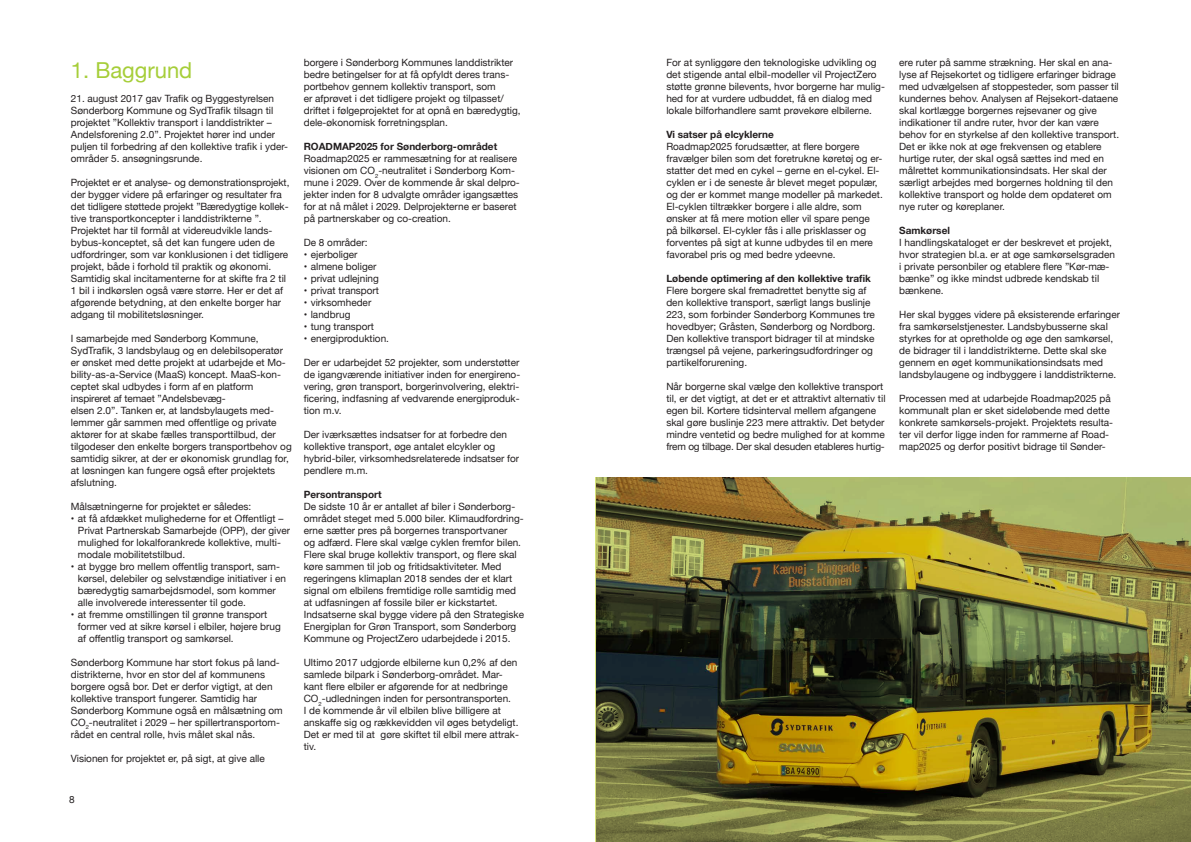
<style>
.page{position:relative;width:1191px;height:842px;background:#fff}
.page>*{position:absolute;margin:0;border:0;box-sizing:border-box;transform-origin:0 0}
.t1{font:22px "Helvetica Neue";color:#a6ce39}
.t2{font:10px/12px "Helvetica Neue";color:#231f20}
.t3{font:700 10px "Helvetica Neue";color:#231f20}
</style>
<div class="page">
<img style="left:595px;top:478px;width:596px;height:364px">
<h1 class="t1" style="left:71px;top:54px;width:123px">1. Baggrund</h1>
<p class="t2" style="left:71px;top:93px;width:219px">21. august 2017 gav Trafik og Byggestyrelsen Sønderborg Kommune og SydTrafik tilsagn til projektet ”Kollektiv transport i landdistrikter – Andelsforening 2.0”. Projektet hører ind under puljen til forbedring af den kollektive trafik i yder&shy;områder 5. ansøgningsrunde.</p>
<p class="t2" style="left:71px;top:177px;width:220px">Projektet er et analyse- og demonstrationsprojekt, der bygger videre på erfaringer og resultater fra det tidligere støttede projekt ”Bæredygtige kollek&shy;tive transportkoncepter i landdistrikterne ”.<br>Projektet har til formål at videreudvikle lands&shy;bybus-konceptet, så det kan fungere uden de udfordringer, som var konklusionen i det tidligere projekt, både i forhold til praktik og økonomi.<br>Samtidig skal incitamenterne for at skifte fra 2 til 1 bil i indkørslen også være større. Her er det af afgørende betydning, at den enkelte borger har adgang til mobilitetsløsninger.</p>
<p class="t2" style="left:71px;top:333px;width:222px">I samarbejde med Sønderborg Kommune, SydTrafik, 3 landsbylaug og en delebilsoperatør er ønsket med dette projekt at udarbejde et Mo&shy;bility-as-a-Service (MaaS) koncept. MaaS-kon&shy;ceptet skal udbydes i form af en platform inspireret af temaet ”Andelsbevæg-<br>elsen 2.0”. Tanken er, at landsbylaugets med&shy;lemmer går sammen med offentlige og private aktører for at skabe fælles transporttilbud, der tilgodeser den enkelte borgers transportbehov og samtidig sikrer, at der er økonomisk grundlag for, at løsningen kan fungere også efter projektets afslutning.</p>
<p class="t2" style="left:71px;top:501px;width:182px">Målsætningerne for projektet er således:</p>
<p class="t2" style="left:78px;top:513px;width:214px;text-indent:-7px">• at få afdækket mulighederne for et Offentligt – Privat Partnerskab Samarbejde (OPP), der giver mulighed for lokalforankrede kollektive, multi&shy;modale mobilitetstilbud.</p>
<p class="t2" style="left:78px;top:561px;width:209px;text-indent:-7px">• at bygge bro mellem offentlig transport, sam&shy;kørsel, delebiler og selvstændige initiativer i en bæredygtig samarbejdsmodel, som kommer alle involverede interessenter til gode.</p>
<p class="t2" style="left:78px;top:609px;width:204px;text-indent:-7px">• at fremme omstillingen til grønne transport former ved at sikre kørsel i elbiler, højere brug af offentlig transport og samkørsel.</p>
<p class="t2" style="left:71px;top:657px;width:213px">Sønderborg Kommune har stort fokus på land&shy;distrikterne, hvor en stor del af kommunens borgere også bor. Det er derfor vigtigt, at den kollektive transport fungerer. Samtidig har Sønderborg Kommune også en målsætning om CO<sub>2</sub>-neutralitet i 2029 – her spillertransportom&shy;rådet en central rolle, hvis målet skal nås.</p>
<p class="t2" style="left:71px;top:753px;width:195px">Visionen for projektet er, på sigt, at give alle</p>
<p class="t2" style="left:304px;top:57px;width:218px">borgere i Sønderborg Kommunes landdistrikter bedre betingelser for at få opfyldt deres trans&shy;portbehov gennem kollektiv transport, som<br>er afprøvet i det tidligere projekt og tilpasset/ driftet i følgeprojektet for at opnå en bæredygtig, dele-økonomisk forretningsplan.</p>
<p class="t3" style="left:304px;top:139px;width:195px">ROADMAP2025 for Sønderborg-området</p>
<p class="t2" style="left:304px;top:153px;width:218px">Roadmap2025 er rammesætning for at realisere visionen om CO<sub>2</sub>-neutralitet i Sønderborg Kom&shy;mune i 2029. Over de kommende år skal delpro&shy;jekter inden for 8 udvalgte områder igangsættes for at nå målet i 2029. Delprojekterne er baseret på partnerskaber og co-creation.</p>
<p class="t2" style="left:304px;top:237px;width:65px">De 8 områder:</p>
<p class="t2" style="left:304px;top:249px;width:55px">• ejerboliger</p>
<p class="t2" style="left:304px;top:261px;width:74px">• almene boliger</p>
<p class="t2" style="left:304px;top:273px;width:77px">• privat udlejning</p>
<p class="t2" style="left:304px;top:285px;width:77px">• privat transport</p>
<p class="t2" style="left:304px;top:297px;width:69px">• virksomheder</p>
<p class="t2" style="left:304px;top:309px;width:48px">• landbrug</p>
<p class="t2" style="left:304px;top:321px;width:72px">• tung transport</p>
<p class="t2" style="left:304px;top:333px;width:87px">• energiproduktion.</p>
<p class="t2" style="left:304px;top:357px;width:218px;text-align:justify">Der er udarbejdet 52 projekter, som understøtter de igangværende initiativer inden for energireno&shy;vering, grøn transport, borgerinvolvering, elektri&shy;ficering, indfasning af vedvarende energiproduk&shy;tion m.v.</p>
<p class="t2" style="left:304px;top:429px;width:217px">Der iværksættes indsatser for at forbedre den kollektive transport, øge antalet elcykler og hybrid-biler, virksomhedsrelaterede indsatser for pendlere m.m.</p>
<p class="t3" style="left:304px;top:487px;width:79px">Persontransport</p>
<p class="t2" style="left:304px;top:501px;width:222px">De sidste 10 år er antallet af biler i Sønderborg&shy;området steget med 5.000 biler. Klimaudfordring&shy;erne sætter pres på borgernes transportvaner<br>og adfærd. Flere skal vælge cyklen fremfor bilen.<br>Flere skal bruge kollektiv transport, og flere skal køre sammen til job og fritidsaktiviteter. Med regeringens klimaplan 2018 sendes der et klart signal om elbilens fremtidige rolle samtidig med at udfasningen af fossile biler er kickstartet.<br>Indsatserne skal bygge videre på den Strategiske Energiplan for Grøn Transport, som Sønderborg Kommune og ProjectZero udarbejdede i 2015.</p>
<p class="t2" style="left:304px;top:657px;width:217px">Ultimo 2017 udgjorde elbilerne kun 0,2% af den samlede bilpark i Sønderborg-området. Mar&shy;kant flere elbiler er afgørende for at nedbringe CO<sub>2</sub>-udledningen inden for persontransporten.<br>I de kommende år vil elbilen blive billigere at anskaffe sig og rækkevidden vil øges betydeligt.<br>Det er med til at gøre skiftet til elbil mere attrak&shy;tiv.</p>
<p class="t2" style="left:69px;top:794px;width:7px">8</p>
<p class="t2" style="left:666px;top:57px;width:220px">For at synliggøre den teknologiske udvikling og det stigende antal elbil-modeller vil ProjectZero støtte grønne bilevents, hvor borgerne har mulig&shy;hed for at vurdere udbuddet, få en dialog med lokale bilforhandlere samt prøvekøre elbilerne.</p>
<p class="t3" style="left:666px;top:127px;width:109px">Vi satser på elcyklerne</p>
<p class="t2" style="left:666px;top:141px;width:218px">Roadmap2025 forudsætter, at flere borgere fravælger bilen som det foretrukne køretøj og er&shy;statter det med en cykel – gerne en el-cykel. El&shy;cyklen er i de seneste år blevet meget populær, og der er kommet mange modeller på markedet.<br>El-cyklen tiltrækker borgere i alle aldre, som ønsker at få mere motion eller vil spare penge på bilkørsel. El-cykler fås i alle prisklasser og forventes på sigt at kunne udbydes til en mere favorabel pris og med bedre ydeevne.</p>
<p class="t3" style="left:666px;top:271px;width:206px">Løbende optimering af den kollektive trafik</p>
<p class="t2" style="left:666px;top:285px;width:210px">Flere borgere skal fremadrettet benytte sig af den kollektive transport, særligt langs buslinje 223, som forbinder Sønderborg Kommunes tre hovedbyer; Gråsten, Sønderborg og Nordborg.<br>Den kollektive transport bidrager til at mindske trængsel på vejene, parkeringsudfordringer og partikelforurening.</p>
<p class="t2" style="left:666px;top:381px;width:221px">Når borgerne skal vælge den kollektive transport til, er det vigtigt, at det er et attraktivt alternativ til egen bil. Kortere tidsinterval mellem afgangene skal gøre buslinje 223 mere attraktiv. Det betyder mindre ventetid og bedre mulighed for at komme frem og tilbage. Der skal desuden etableres hurtig-</p>
<p class="t2" style="left:899px;top:57px;width:221px">ere ruter på samme strækning. Her skal en ana&shy;lyse af Rejsekortet og tidligere erfaringer bidrage med udvælgelsen af stoppesteder, som passer til kundernes behov. Analysen af Rejsekort-dataene skal kortlægge borgernes rejsevaner og give indikationer til andre ruter, hvor der kan være behov for en styrkelse af den kollektive transport.<br>Det er ikke nok at øge frekvensen og etablere hurtige ruter, der skal også sættes ind med en målrettet kommunikationsindsats. Her skal der særligt arbejdes med borgernes holdning til den kollektive transport og holde dem opdateret om nye ruter og køreplaner.</p>
<p class="t3" style="left:899px;top:223px;width:52px">Samkørsel</p>
<p class="t2" style="left:899px;top:237px;width:217px">I handlingskataloget er der beskrevet et projekt, hvor strategien bl.a. er at øge samkørselsgraden i private personbiler og etablere flere ”Kør-mæ&shy;bænke” og ikke mindst udbrede kendskab til bænkene.</p>
<p class="t2" style="left:899px;top:309px;width:222px">Her skal bygges videre på eksisterende erfaringer fra samkørselstjenester. Landsbybusserne skal styrkes for at opretholde og øge den samkørsel, de bidrager til i landdistrikterne. Dette skal ske gennem en øget kommunikationsindsats med landsbylaugene og indbyggere i landdistrikterne.</p>
<p class="t2" style="left:899px;top:393px;width:215px">Processen med at udarbejde Roadmap2025 på kommunalt plan er sket sideløbende med dette konkrete samkørsels-projekt. Projektets resulta&shy;ter vil derfor ligge inden for rammerne af Road&shy;map2025 og derfor positivt bidrage til Sønder-</p>
</div>
